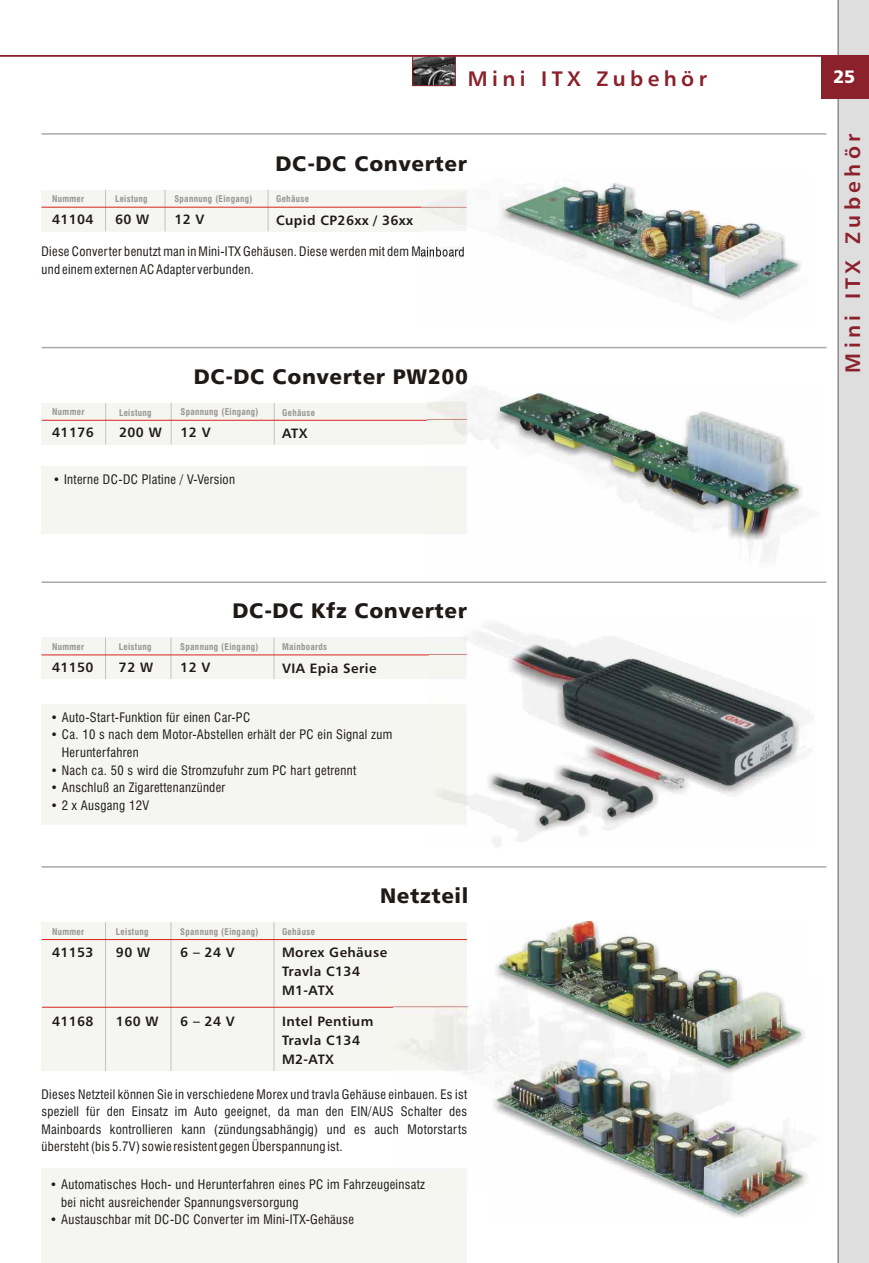
<style>
.page{position:relative;width:869px;height:1263px;background:#fff}
.page>*{position:absolute;margin:0;border:0;box-sizing:border-box;transform-origin:0 0}
.t1{font:21px "Humnst 777 Blk BT";letter-spacing:.03em;color:#1f1a17}
.t2{font:700 21px "Humnst 777 BT";letter-spacing:.205em;color:#8a212b}
.t3{font:18px "Humnst 777 Blk BT";color:#fff}
.t4{font:700 13.5px/18.9px "Humnst 777 BT";letter-spacing:.03em;color:#1f1a17}
.t5{font:12.75px/17.5px "Swis 721 Cn BT";letter-spacing:.025em;color:#1f1a17}
.t6{font:700 9px "Swis 721 Cn BT";letter-spacing:.04em;color:#969494}
</style>
<div class="page">
<hr style="left:41px;top:133px;width:785px;height:2px;background:#aba8a8">
<hr style="left:42px;top:347px;width:784px;height:1px;background:#aba8a8">
<div style="left:41px;top:190px;width:426px;height:41px;background:#f5f5f2"></div>
<hr style="left:105px;top:190px;width:1px;height:41px;background:#c2c2c2">
<hr style="left:165px;top:190px;width:1px;height:41px;background:#c2c2c2">
<hr style="left:268px;top:190px;width:1px;height:41px;background:#c2c2c2">
<hr style="left:41px;top:207px;width:426px;height:1px;background:#d9261c">
<div style="left:42px;top:403px;width:425px;height:41px;background:#f5f5f2"></div>
<hr style="left:105px;top:403px;width:1px;height:41px;background:#c2c2c2">
<hr style="left:171px;top:403px;width:1px;height:41px;background:#c2c2c2">
<hr style="left:274px;top:403px;width:1px;height:41px;background:#c2c2c2">
<hr style="left:42px;top:420px;width:425px;height:1px;background:#d9261c">
<hr style="left:41px;top:582px;width:785px;height:1px;background:#aba8a8">
<div style="left:41px;top:638px;width:426px;height:41px;background:#f5f5f2"></div>
<div style="left:41px;top:704px;width:426px;height:121px;background:#f5f5f2"></div>
<div style="left:42px;top:466px;width:425px;height:68px;background:#f5f5f2"></div>
<hr style="left:105px;top:638px;width:1px;height:41px;background:#c2c2c2">
<hr style="left:171px;top:638px;width:1px;height:41px;background:#c2c2c2">
<hr style="left:274px;top:638px;width:1px;height:41px;background:#c2c2c2">
<hr style="left:41px;top:655px;width:426px;height:1px;background:#d9261c">
<img style="left:422px;top:199px;width:297px;height:119px">
<img style="left:501px;top:199px;width:300px;height:103px">
<img style="left:506px;top:183px;width:291px;height:114px">
<img style="left:427px;top:387px;width:351px;height:172px">
<img style="left:494px;top:393px;width:309px;height:148px">
<img style="left:500px;top:393px;width:298px;height:142px">
<hr style="left:41px;top:866px;width:785px;height:2px;background:#aba8a8">
<div style="left:41px;top:922px;width:426px;height:149px;background:#f5f5f2"></div>
<div style="left:41px;top:1168px;width:426px;height:95px;background:#f5f5f2"></div>
<hr style="left:105px;top:922px;width:1px;height:149px;background:#c2c2c2">
<hr style="left:171px;top:922px;width:1px;height:149px;background:#c2c2c2">
<hr style="left:274px;top:922px;width:1px;height:149px;background:#c2c2c2">
<hr style="left:41px;top:939px;width:426px;height:1px;background:#d9261c">
<hr style="left:42px;top:1007px;width:425px;height:1px;background:#d9261c">
<img style="left:393px;top:1005px;width:100px;height:69px">
<img style="left:493px;top:964px;width:311px;height:94px">
<img style="left:499px;top:921px;width:301px;height:137px">
<img style="left:490px;top:1058px;width:317px;height:160px">
<img style="left:496px;top:1059px;width:306px;height:154px">
<img style="left:429px;top:617px;width:382px;height:230px">
<img style="left:484px;top:644px;width:316px;height:189px">
<img style="left:491px;top:644px;width:302px;height:182px">
<div style="left:837px;top:0;width:31px;height:1263px;background:#dedede"></div>
<img style="left:414px;top:58px;width:39px;height:26px">
<div style="left:412px;top:56px;width:43px;height:30px;border:1px solid #8a212b"></div>
<div style="left:821px;top:56px;width:47px;height:42px;background:#8a212b"></div>
<hr style="left:0;top:55px;width:868px;height:2px;background:#8a212b">
<h1 class="t2" style="left:468px;top:70px;width:240px">Mini ITX Zubehör</h1>
<h2 class="t3" style="left:833px;top:69px;width:24px">25</h2>
<h1 class="t1" style="left:276px;top:155px;width:193px">DC-DC Converter</h1>
<p class="t6" style="left:52px;top:195px;width:34px">Nummer</p>
<p class="t6" style="left:115px;top:196px;width:34px">Leistung</p>
<p class="t6" style="left:174px;top:195px;width:80px">Spannung (Eingang)</p>
<p class="t6" style="left:276px;top:196px;width:34px">Gehäuse</p>
<p class="t4" style="left:115px;top:211px;width:36px">60 W</p>
<p class="t4" style="left:174px;top:211px;width:32px">12 V</p>
<p class="t4" style="left:276px;top:212px;width:138px">Cupid CP26xx / 36xx</p>
<p class="t5" style="left:41px;top:244px;width:425px">Diese Converter benutzt man in Mini-ITX Gehäusen. Diese werden mit dem Mainboard und einem externen AC Adapter verbunden.</p>
<p class="t4" style="left:52px;top:211px;width:43px">41104</p>
<h1 class="t1" style="left:194px;top:368px;width:276px">DC-DC Converter PW200</h1>
<p class="t6" style="left:52px;top:409px;width:34px">Nummer</p>
<p class="t6" style="left:119px;top:409px;width:34px">Leistung</p>
<p class="t6" style="left:180px;top:409px;width:80px">Spannung (Eingang)</p>
<p class="t6" style="left:282px;top:409px;width:34px">Gehäuse</p>
<p class="t4" style="left:119px;top:424px;width:44px">200 W</p>
<p class="t4" style="left:180px;top:424px;width:32px">12 V</p>
<p class="t4" style="left:282px;top:425px;width:27px">ATX</p>
<p class="t4" style="left:52px;top:424px;width:43px">41176</p>
<p class="t5" style="left:53px;top:472px;width:184px">• Interne DC-DC Platine / V-Version</p>
<h1 class="t1" style="left:232px;top:602px;width:236px">DC-DC Kfz Converter</h1>
<p class="t6" style="left:52px;top:643px;width:34px">Nummer</p>
<p class="t6" style="left:119px;top:643px;width:34px">Leistung</p>
<p class="t6" style="left:180px;top:643px;width:80px">Spannung (Eingang)</p>
<p class="t6" style="left:282px;top:643px;width:47px">Mainboards</p>
<p class="t4" style="left:119px;top:659px;width:36px">72 W</p>
<p class="t4" style="left:180px;top:659px;width:32px">12 V</p>
<p class="t4" style="left:282px;top:660px;width:96px">VIA Epia Serie</p>
<p class="t5" style="left:50px;top:710px;width:201px">• Auto-Start-Funktion für einen Car-PC</p>
<p class="t5" style="left:62px;top:727px;width:332px;text-indent:-11px">• Ca. 10 s nach dem Motor-Abstellen erhält der PC ein Signal zum<br>Herunterfahren</p>
<p class="t5" style="left:50px;top:762px;width:307px">• Nach ca. 50 s wird die Stromzufuhr zum PC hart getrennt</p>
<p class="t5" style="left:50px;top:780px;width:176px">• Anschluß an Zigarettenanzünder</p>
<p class="t5" style="left:50px;top:798px;width:100px">• 2 x Ausgang 12V</p>
<p class="t4" style="left:52px;top:659px;width:43px">41150</p>
<h1 class="t1" style="left:380px;top:887px;width:90px">Netzteil</h1>
<p class="t6" style="left:52px;top:928px;width:34px">Nummer</p>
<p class="t6" style="left:116px;top:928px;width:34px">Leistung</p>
<p class="t6" style="left:180px;top:928px;width:80px">Spannung (Eingang)</p>
<p class="t6" style="left:282px;top:928px;width:34px">Gehäuse</p>
<p class="t4" style="left:282px;top:944px;width:107px">Morex Gehäuse<br>Travla C134<br>M1-ATX</p>
<p class="t4" style="left:116px;top:944px;width:36px">90 W</p>
<p class="t4" style="left:180px;top:944px;width:56px">6 – 24 V</p>
<p class="t4" style="left:52px;top:944px;width:43px">41153</p>
<p class="t4" style="left:52px;top:1013px;width:43px">41168</p>
<p class="t4" style="left:282px;top:1013px;width:93px">Intel Pentium<br>Travla C134<br>M2-ATX</p>
<p class="t4" style="left:116px;top:1013px;width:44px">160 W</p>
<p class="t4" style="left:180px;top:1013px;width:56px">6 – 24 V</p>
<p class="t5" style="left:41px;top:1087px;width:427px;text-align:justify">Dieses Netzteil können Sie in verschiedene Morex und travla Gehäuse einbauen. Es ist speziell für den Einsatz im Auto geeignet, da man den EIN/AUS Schalter des Mainboards kontrollieren kann (zündungsabhängig) und es auch Motorstarts übersteht (bis 5.7V) sowie resistent gegen Überspannung ist.</p>
<p class="t5" style="left:61px;top:1177px;width:365px;text-indent:-11px">• Automatisches Hoch- und Herunterfahren eines PC im Fahrzeugeinsatz bei nicht ausreichender Spannungsversorgung</p>
<p class="t5" style="left:50px;top:1212px;width:306px">• Austauschbar mit DC-DC Converter im Mini-ITX-Gehäuse</p>
<h1 class="t2" style="left:844px;top:373px;width:240px;rotate:-90deg">Mini ITX Zubehör</h1>
</div>
